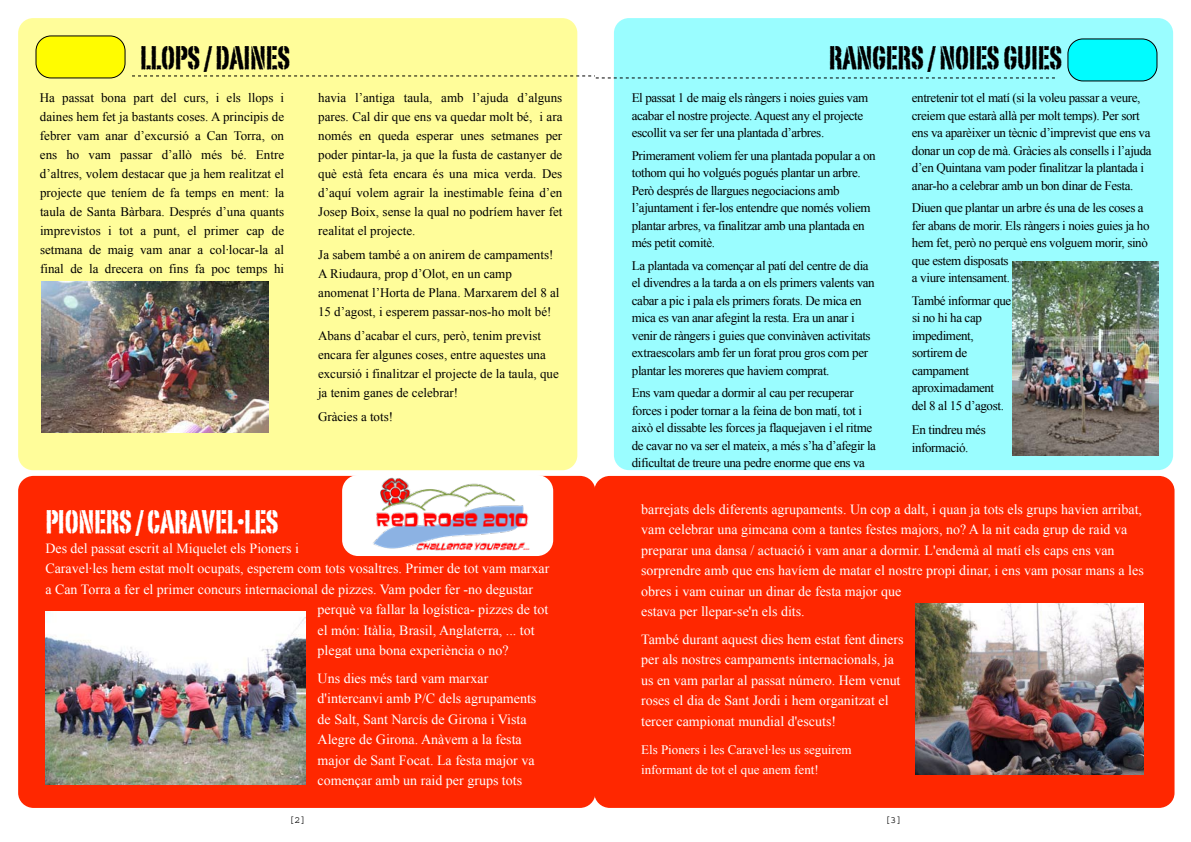
<style>
.page{position:relative;width:1191px;height:842px;background:#fff}
.page>*{position:absolute;margin:0;border:0;box-sizing:border-box;transform-origin:0 0}
.t1{font:32px "Portago ITCTT";letter-spacing:-.01em;color:#000}
.t2{font:32px "Portago ITCTT";letter-spacing:-.01em;color:#fff}
.t3{font:14px/20.4px "Times New Roman";color:#fff}
.t4{font:13px/17.5px "Times New Roman";letter-spacing:-.03em;color:#000}
.t5{font:13px/19px "Times New Roman";color:#000}
.t6{font:13px/20px "Times New Roman";color:#fff}
.t7{font:10px "Courier";color:#000}
</style>
<div class="page">
<div style="left:18px;top:18px;width:559px;height:452px;background:#fffd9a;border-radius:15px"></div>
<div style="left:18px;top:476px;width:577px;height:332px;background:#ff2700;border-radius:15px"></div>
<div style="left:343px;top:476px;width:209px;height:79px;background:#fff;border-radius:15px"></div>
<div style="left:342px;top:475px;width:211px;height:81px;border:2px solid #fff;border-radius:15px"></div>
<div style="left:36px;top:36px;width:89px;height:42px;background:#fffc00;border-radius:15px"></div>
<div style="left:36px;top:35px;width:90px;height:43px;border:1px solid #000;border-radius:15px"></div>
<img style="left:372px;top:475px;width:159px;height:81px">
<img style="left:42px;top:282px;width:227px;height:151px">
<img style="left:46px;top:612px;width:260px;height:173px">
<div style="left:614px;top:18px;width:559px;height:452px;background:#9afdff;border-radius:15px"></div>
<svg style="left:132px;top:75px;width:923px;height:3px"></svg>
<div style="left:596px;top:476px;width:578px;height:332px;background:#ff2700"></div>
<div style="left:1068px;top:39px;width:89px;height:42px;background:#00fcff;border-radius:15px"></div>
<div style="left:1067px;top:38px;width:90px;height:43px;border:1px solid #000;border-radius:15px"></div>
<img style="left:1012px;top:262px;width:146px;height:194px">
<img style="left:915px;top:604px;width:228px;height:171px">
<h1 class="t1" style="left:140px;top:38px;width:152px">LLOPS/ DAINES</h1>
<p class="t4" style="left:40px;top:88px;width:246px;line-height:19px;text-align:justify">Ha passat bona part del curs, i els llops i daines hem fet ja bastants coses. A principis de febrer vam anar d’excursió a Can Torra, on ens ho vam passar d’allò més bé. Entre d’altres, volem destacar que ja hem realitzat el projecte que teníem de fa temps en ment: la taula de Santa Bàrbara. Després d’una quants imprevistos i tot a punt, el primer cap de setmana de maig vam anar a col·locar-la al final de la drecera on fins fa poc temps hi</p>
<p class="t4" style="left:318px;top:88px;width:246px;line-height:19px;text-align:justify">havia l’antiga taula, amb l’ajuda d’alguns pares. Cal dir que ens va quedar molt bé, i ara només en queda esperar unes setmanes per poder pintar-la, ja que la fusta de castanyer de què està feta encara és una mica verda. Des d’aquí volem agrair la inestimable feina d’en Josep Boix, sense la qual no podríem haver fet realitat el projecte.</p>
<p class="t5" style="left:318px;top:245px;width:243px">Ja sabem també a on anirem de campaments!<br>A Riudaura, prop d’Olot, en un camp anomenat l’Horta de Plana. Marxarem del 8 al 15 d’agost, i esperem passar-nos-ho molt bé!</p>
<p class="t5" style="left:318px;top:326px;width:242px">Abans d’acabar el curs, però, tenim previst encara fer algunes coses, entre aquestes una excursió i finalitzar el projecte de la taula, que ja tenim ganes de celebrar!</p>
<p class="t5" style="left:318px;top:407px;width:77px">Gràcies a tots!</p>
<h1 class="t2" style="left:45px;top:501px;width:235px">PIONERS/ CARAVEL·LES</h1>
<p class="t3" style="left:45px;top:538px;width:255px">Des del passat escrit al Miquelet els Pioners i</p>
<p class="t3" style="left:45px;top:558px;width:505px">Caravel·les hem estat molt ocupats, esperem com tots vosaltres. Primer de tot vam marxar</p>
<p class="t3" style="left:45px;top:579px;width:489px">a Can Torra a fer el primer concurs internacional de pizzes. Vam poder fer -no degustar</p>
<p class="t3" style="left:318px;top:599px;width:232px">perquè va fallar la logística- pizzes de tot</p>
<p class="t3" style="left:318px;top:620px;width:218px">el món: Itàlia, Brasil, Anglaterra, ... tot</p>
<p class="t3" style="left:318px;top:640px;width:192px">plegat una bona experiència o no?</p>
<p class="t3" style="left:318px;top:668px;width:220px">Uns dies més tard vam marxar d'intercanvi amb P/C dels agrupaments de Salt, Sant Narcís de Girona i Vista Alegre de Girona. Anàvem a la festa major de Sant Focat. La festa major va començar amb un raid per grups tots</p>
<p class="t7" style="left:288px;top:815px;width:19px">[2]</p>
<h1 class="t1" style="left:829px;top:38px;width:234px">RANGERS / NOIES GUIES</h1>
<p class="t4" style="left:631px;top:89px;width:238px">El passat 1 de maig els ràngers i noies guies vam acabar el nostre projecte. Aquest any el projecte escollit va ser fer una plantada d’arbres.</p>
<p class="t4" style="left:632px;top:147px;width:245px">Primerament voliem fer una plantada popular a on tothom qui ho volgués pogués plantar un arbre.<br>Però després de llargues negociacions amb l’ajuntament i fer-los entendre que només voliem plantar arbres, va finalitzar amb una plantada en més petit comitè.</p>
<p class="t4" style="left:632px;top:257px;width:244px">La plantada va començar al patí del centre de dia el divendres a la tarda a on els primers valents van cabar a pic i pala els primers forats. De mica en mica es van anar afegint la resta. Era un anar i venir de ràngers i guies que convinàven activitats extraescolars amb fer un forat prou gros com per plantar les moreres que haviem comprat.</p>
<p class="t4" style="left:632px;top:384px;width:246px">Ens vam quedar a dormir al cau per recuperar forces i poder tornar a la feina de bon matí, tot i això el dissabte les forces ja flaquejaven i el ritme de cavar no va ser el mateix, a més s’ha d’afegir la dificultat de treure una pedre enorme que ens va</p>
<p class="t4" style="left:912px;top:88px;width:241px">entretenir tot el matí (si la voleu passar a veure, creiem que estarà allà per molt temps). Per sort ens va aparèixer un tècnic d’imprevist que ens va donar un cop de mà. Gràcies als consells i l’ajuda d’en Quintana vam poder finalitzar la plantada i anar-ho a celebrar amb un bon dinar de Festa.</p>
<p class="t4" style="left:912px;top:199px;width:239px">Diuen que plantar un arbre és una de les coses a fer abans de morir. Els ràngers i noies guies ja ho hem fet, però no perquè ens volguem morir, sinò que estem disposats<br>a viure intensament.</p>
<p class="t4" style="left:911px;top:292px;width:101px">També informar que si no hi ha cap impediment, sortirem de campament aproximadament del 8 al 15 d’agost.</p>
<p class="t4" style="left:911px;top:420px;width:75px;line-height:18px">En tindreu més informació.</p>
<p class="t3" style="left:641px;top:499px;width:504px">barrejats dels diferents agrupaments. Un cop a dalt, i quan ja tots els grups havien arribat, vam celebrar una gimcana com a tantes festes majors, no? A la nit cada grup de raid va preparar una dansa / actuació i vam anar a dormir. L'endemà al matí els caps ens van sorprendre amb que ens havíem de matar el nostre propi dinar, i ens vam posar mans a les obres i vam cuinar un dinar de festa major que<br>estava per llepar-se'n els dits.</p>
<p class="t3" style="left:641px;top:629px;width:264px">També durant aquest dies hem estat fent diners per als nostres campaments internacionals, ja us en vam parlar al passat número. Hem venut roses el dia de Sant Jordi i hem organitzat el tercer campionat mundial d'escuts!</p>
<p class="t6" style="left:641px;top:739px;width:212px">Els Pioners i les Caravel·les us seguirem informant de tot el que anem fent!</p>
<p class="t7" style="left:884px;top:815px;width:19px">[3]</p>
</div>
